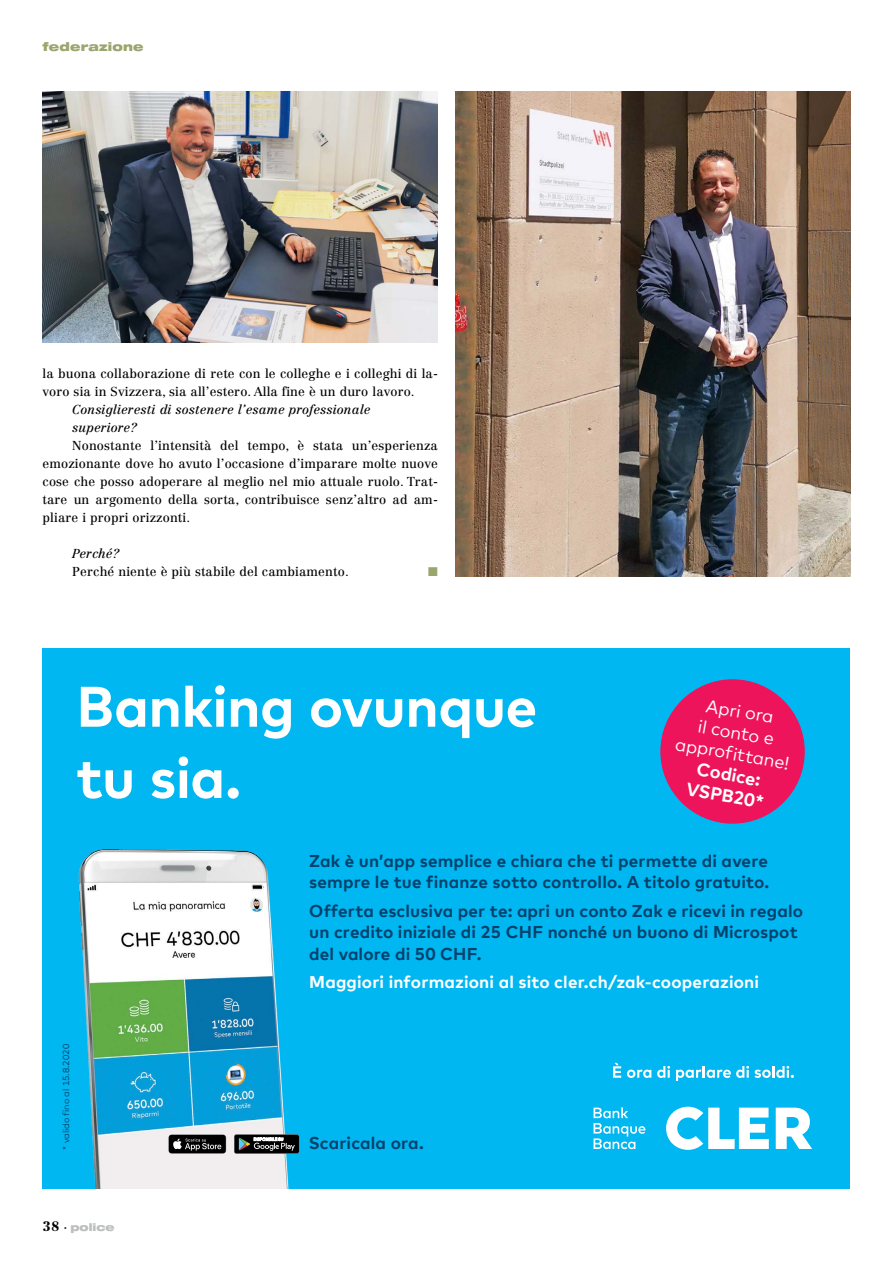
<style>
.page{position:relative;width:893px;height:1263px;background:#fff}
.page>*{position:absolute;margin:0;border:0;box-sizing:border-box;transform-origin:0 0}
.t1{font:700 57px/71.2px "Cler Mark Text";letter-spacing:-.01em;color:#fff}
.t2{font:18.15px/21.5px "Cler Mark Text";color:#fff;text-align:center}
.t3{font:700 18.15px/21.5px "Cler Mark Text";color:#fff;text-align:center}
.t4{font:700 17.1px/21.3px "Cler Mark Text";letter-spacing:.01em;color:#00426d}
.t5{font:700 17.1px "Cler Mark Text";letter-spacing:.01em;color:#fff}
.t6{font:12.75px/18px "Centennial LT Std";letter-spacing:.01em;color:#000}
.t7{font:italic 12.75px/18px "Centennial LT Std";letter-spacing:.01em;color:#000}
.t8{font:12.75px "Zapf Dingbats ITC";color:#99a66d}
.t9{font:900 expanded 12px "Helvetica Neue LT Std";letter-spacing:.015em;color:#99a66d}
.t10{font:900 expanded 10.5px "Helvetica Neue LT Std";color:#bcbec0}
.t11{font:9px "Cler Mark Text";color:#00426d}
.s1{font-family:"Centennial LT Std";font-stretch:normal;font-size:13.5px;color:#000}
.s2{font-family:"Centennial LT Std";font-stretch:normal;color:#000}
</style>
<div class="page">
<img style="left:455px;top:91px;width:395px;height:485px">
<div style="left:43px;top:648px;width:807px;height:540px;background:#00b7f1"></div>
<div style="left:660px;top:679px;width:145px;height:145px;background:#ed145b;border-radius:50%"></div>
<svg style="left:594px;top:1107px;width:51px;height:42px"></svg>
<svg style="left:666px;top:1107px;width:146px;height:43px"></svg>
<svg style="left:613px;top:1063px;width:8px;height:15px"></svg>
<svg style="left:627px;top:1069px;width:24px;height:9px"></svg>
<svg style="left:657px;top:1066px;width:13px;height:12px"></svg>
<svg style="left:676px;top:1066px;width:118px;height:15px"></svg>
<img style="left:78px;top:849px;width:211px;height:339px">
<svg style="left:168px;top:1134px;width:58px;height:20px"></svg>
<svg style="left:234px;top:1134px;width:65px;height:20px"></svg>
<img style="left:43px;top:91px;width:395px;height:251px">
<p class="t9" style="left:43px;top:39px;width:103px">federazione</p>
<p class="t6" style="left:43px;top:365px;width:397px">la buona collaborazione di rete con le colleghe e i colleghi di la&shy;voro sia in Svizzera, sia all’estero. Alla fine è un duro lavoro.</p>
<p class="t7" style="left:72px;top:401px;width:300px">Consiglieresti di sostenere l’esame professionale superiore?</p>
<p class="t6" style="left:43px;top:437px;width:397px;text-align:justify;text-indent:30px">Nonostante l’intensità del tempo, è stata un’esperienza emozionante dove ho avuto l’occasione d’imparare molte nuove cose che posso adoperare al meglio nel mio attuale ruolo. Trat&shy;tare un argomento della sorta, contribuisce senz’altro ad am&shy;pliare i propri orizzonti.</p>
<p class="t7" style="left:72px;top:545px;width:49px">Perché?</p>
<p class="t6" style="left:72px;top:563px;width:278px">Perché niente è più stabile del cambiamento.</p>
<p class="t8" style="left:428px;top:566px;width:11px">■</p>
<h1 class="t1" style="left:76px;top:666px;width:462px">Banking ovunque tu sia.</h1>
<h2 class="t2" style="left:685px;top:689px;width:117px;rotate:10deg">Apri ora<br>il conto e approfittane!</h2>
<h2 class="t3" style="left:692px;top:755px;width:80px;rotate:10deg">Codice:<br>VSPB20*</h2>
<p class="t11" style="left:59px;top:1150px;width:107px;rotate:-90deg">* valido fino al 15.8.2020</p>
<p class="t10" style="left:43px;top:1220px;width:74px"><span class="s1">38</span> <span class="s2">·</span> police</p>
<h3 class="t4" style="left:309px;top:849px;width:461px">Zak è un’app semplice e chiara che ti permette di avere sempre le tue finanze sotto controllo. A titolo gratuito.</h3>
<h3 class="t4" style="left:309px;top:899px;width:495px">Offerta esclusiva per te: apri un conto Zak e ricevi in regalo un credito iniziale di 25 CHF nonché un buono di Microspot del valore di 50 CHF.</h3>
<h3 class="t5" style="left:309px;top:969px;width:451px">Maggiori informazioni al sito cler.ch/zak-cooperazioni</h3>
<h3 class="t4" style="left:309px;top:1130px;width:117px">Scaricala ora.</h3>
</div>
